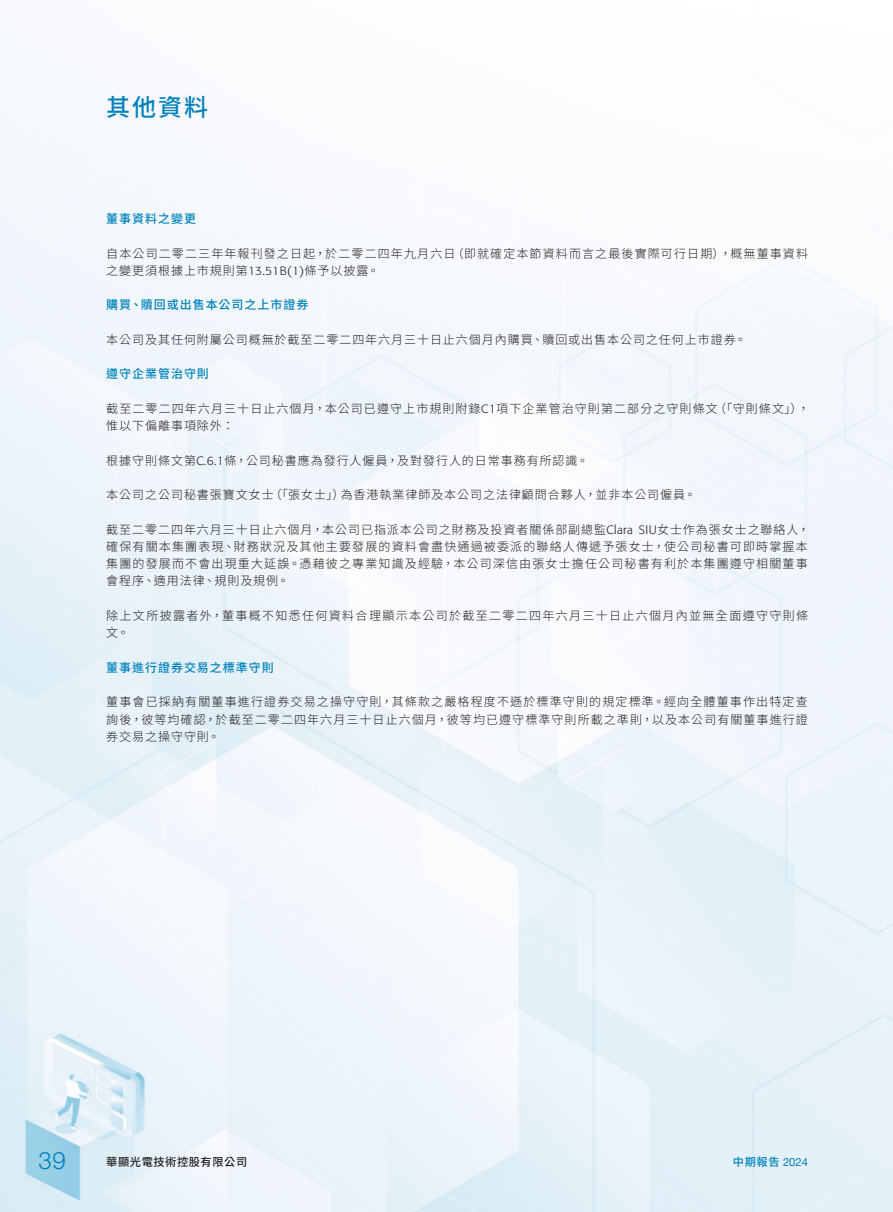
<style>
.page{position:relative;width:893px;height:1212px;background:#fff}
.page>*{position:absolute;margin:0;border:0;box-sizing:border-box;transform-origin:0 0}
.t1{font:500 24px "Source Han Sans TC";color:#0081bb}
.t2{font:300 24px "Helvetica Neue LT Std";color:#0081bb}
.Body_Text{font:300 12px/17.2px "Source Han Sans TC";letter-spacing:.09em;color:#231f20}
.Body_Text-2{font:300 12px/17.2px "Source Han Sans TC";letter-spacing:.11em;color:#231f20}
.Heading_1{font:500 12px "Source Han Sans TC";letter-spacing:.08em;color:#0081bb}
.t3{font:500 11.25px "Source Han Sans TC";letter-spacing:.05em;color:#231f20}
.t4{font:500 11.25px "Source Han Sans TC";color:#0081bb}
.s1{font-family:"Formata"}
.s2{font-family:"Helvetica Neue LT Std";font-weight:400}
</style>
<div class="page">
<h1 class="t1" style="left:106px;top:94px;width:103px">其他資料</h1>
<p class="Heading_1" style="left:106px;top:212px;width:91px">董事資料之變更</p>
<p class="Body_Text" style="left:452px;top:245px;width:358px">（即就確定本節資料而言之最後實際可行日期，）概無董事資料</p>
<p class="Body_Text" style="left:106px;top:245px;width:351px">自本公司二零二三年年報刊發之日起，於二零二四年九月六日之變更須根據上市規則第<span class="s1">13.51B 1( )</span>條予以披露。</p>
<p class="Heading_1" style="left:106px;top:298px;width:204px">購買、贖回或出售本公司之上市證券</p>
<p class="Body_Text" style="left:106px;top:331px;width:642px">本公司及其任何附屬公司概無於截至二零二四年六月三十日止六個月內購買、贖回或出售本公司之任何上市證券。</p>
<p class="Heading_1" style="left:106px;top:367px;width:104px">遵守企業管治守則</p>
<p class="Body_Text" style="left:714px;top:400px;width:97px">（「守則條文 ，(「</p>
<p class="Body_Text" style="left:106px;top:400px;width:613px">截至二零二四年六月三十日止六個月，本公司已遵守上市規則附錄<span class="s1">C1</span>項下企業管治守則第二部分之守則條文惟以下偏離事項除外：</p>
<p class="Body_Text" style="left:106px;top:452px;width:484px">根據守則條文第<span class="s1">C.6.1</span>條，公司秘書應為發行人僱員，及對發行人的日常事務有所認識。</p>
<p class="Body_Text" style="left:341px;top:486px;width:357px">為香港執業律師及本公司之法律顧問合夥人，並非本公司僱員。</p>
<p class="Body_Text" style="left:270px;top:486px;width:76px">（「張女士」）</p>
<p class="Body_Text" style="left:106px;top:486px;width:169px">本公司之公司秘書張寶文女士</p>
<p class="Body_Text" style="left:106px;top:521px;width:703px">截至二零二四年六月三十日止六個月，本公司已指派本公司之財務及投資者關係部副總監<span class="s1">Clara<br></span>確保有關本集團表現、財務狀況及其他主要發展的資料會盡快通過被委派的聯絡人傳遞予張女士，使公司秘書可即時掌握本集團的發展而不會出現重大延誤。憑藉彼之專業知識及經驗，本公司深信由張女士擔任公司秘書有利於本集團遵守相關董事會程序、適用法律、規則及規例。</p>
<p class="Body_Text-2" style="left:106px;top:607px;width:703px">除上文所披露者外，董事概不知悉任何資料合理顯示本公司於截至二零二四年六月三十日止六個月內並無全面遵守守則條文。</p>
<p class="Heading_1" style="left:106px;top:660px;width:169px">董事進行證券交易之標準守則</p>
<p class="Body_Text" style="left:106px;top:693px;width:703px;text-align:justify">董事會已採納有關董事進行證券交易之操守守則，其條款之嚴格程度不遜於標準守則的規定標準。經向全體董事作出特定查詢後，彼等均確認，於截至二零二四年六月三十日止六個月，彼等均已遵守標準守則所載之準則，以及本公司有關董事進行證券交易之操守守則。</p>
<p class="Body_Text" style="left:639px;top:521px;width:172px"><span class="s1">SIU</span>女士作為張女士之聯絡人，</p>
<h1 class="t2" style="left:38px;top:1145px;width:29px">39</h1>
<p class="t3" style="left:106px;top:1155px;width:142px">華顯光電技術控股有限公司</p>
<p class="t4" style="left:733px;top:1155px;width:76px">中期報告 <span class="s2">2024</span></p>
</div>
